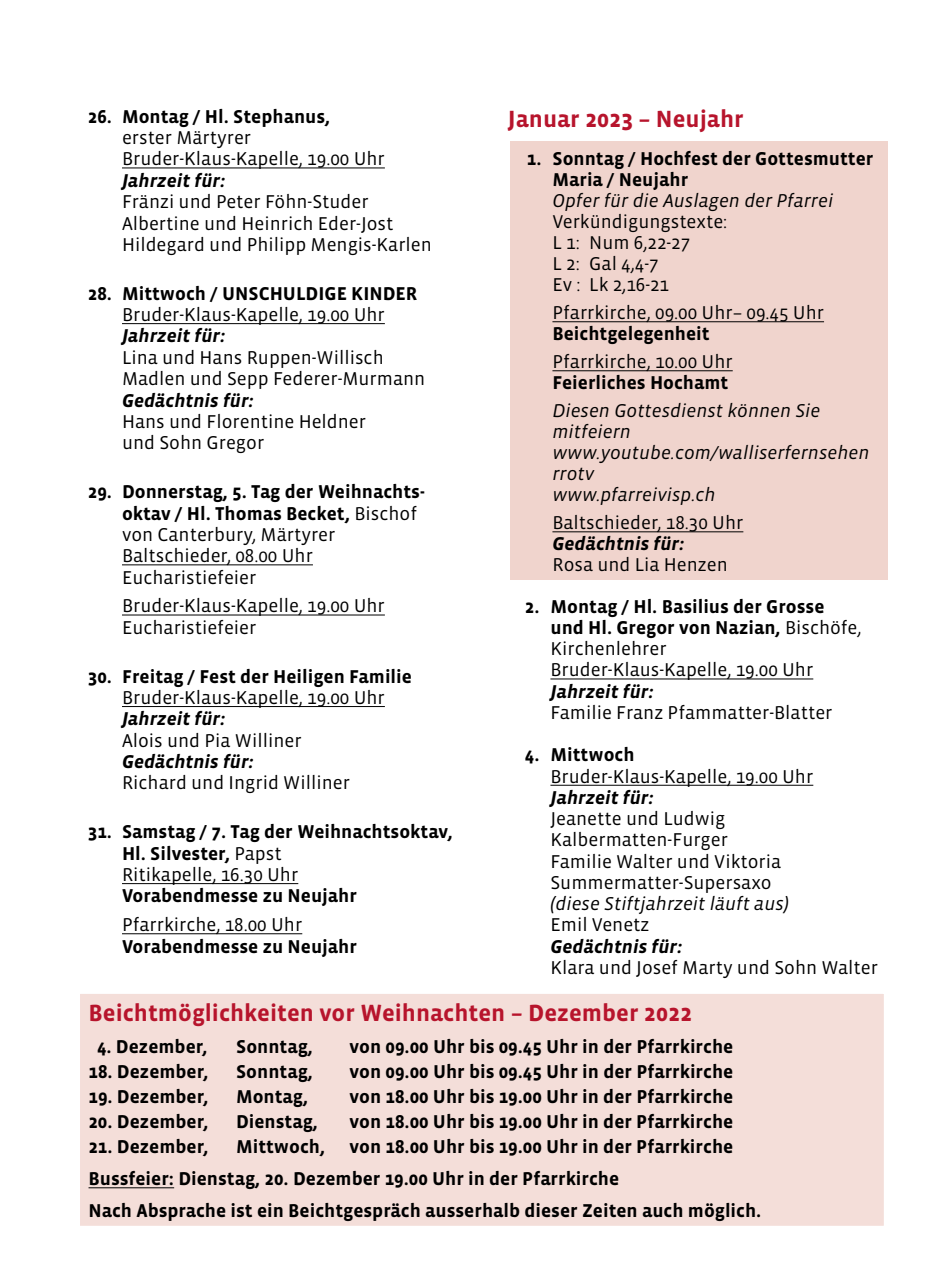
<style>
.page{position:relative;width:942px;height:1276px;background:#fff}
.page>*{position:absolute;margin:0;border:0;box-sizing:border-box;transform-origin:0 0}
.t1{font:700 24px "Vista Sans";color:#b7142c}
.t2{font:19px/21.4px "Vista Sans";color:#000}
.t3{font:700 19px/21.2px "Vista Sans";color:#000}
.t4{font:italic 19px/21px "Vista Sans";color:#000}
.t5{font:italic 700 19px "Vista Sans";color:#000}
.s1{font-weight:700}
.s2{font-weight:400}
</style>
<div class="page">
<hr style="left:122px;top:168px;width:263px;height:1px;background:#000">
<hr style="left:122px;top:323px;width:263px;height:1px;background:#000">
<hr style="left:122px;top:564px;width:191px;height:1px;background:#000">
<hr style="left:122px;top:614px;width:263px;height:1px;background:#000">
<hr style="left:122px;top:706px;width:263px;height:1px;background:#000">
<hr style="left:122px;top:883px;width:176px;height:1px;background:#000">
<hr style="left:122px;top:933px;width:180px;height:1px;background:#000">
<hr style="left:550px;top:678px;width:263px;height:1px;background:#000">
<hr style="left:550px;top:785px;width:263px;height:1px;background:#000">
<div style="left:509px;top:142px;width:377px;height:438px;background:#f0d4cd"></div>
<hr style="left:552px;top:321px;width:271px;height:1px;background:#000">
<hr style="left:552px;top:370px;width:180px;height:1px;background:#000">
<hr style="left:552px;top:531px;width:191px;height:1px;background:#000">
<div style="left:79px;top:993px;width:805px;height:233px;background:#f4ded9"></div>
<hr style="left:88px;top:1187px;width:86px;height:1px;background:#000">
<div style="left:78px;top:992px;width:807px;height:235px;border:2px solid #fff"></div>
<p class="t3" style="left:88px;top:106px;width:244px">26. Montag / Hl. Stephanus,</p>
<p class="t2" style="left:122px;top:127px;width:264px">erster Märtyrer<br>Bruder-Klaus-Kapelle, 19.00 Uhr</p>
<p class="t5" style="left:122px;top:171px;width:104px">Jahrzeit für:</p>
<p class="t2" style="left:122px;top:191px;width:311px">Fränzi und Peter Föhn-Studer<br>Albertine und Heinrich Eder-Jost<br>Hildegard und Philipp Mengis-Karlen</p>
<p class="t3" style="left:88px;top:283px;width:331px">28. Mittwoch / UNSCHULDIGE KINDER</p>
<p class="t2" style="left:122px;top:304px;width:264px">Bruder-Klaus-Kapelle, 19.00 Uhr</p>
<p class="t5" style="left:122px;top:326px;width:104px">Jahrzeit für:</p>
<p class="t2" style="left:122px;top:347px;width:305px">Lina und Hans Ruppen-Willisch<br>Madlen und Sepp Federer-Murmann</p>
<p class="t5" style="left:122px;top:390px;width:133px">Gedächtnis für:</p>
<p class="t2" style="left:122px;top:411px;width:245px">Hans und Florentine Heldner und Sohn Gregor</p>
<p class="t2" style="left:122px;top:481px;width:304px;text-indent:-34px"><span class="s1">29. Donnerstag, 5. Tag der Weihnachts&shy;oktav / Hl. Thomas Becket,</span> Bischof von Canterbury, Märtyrer<br>Baltschieder, 08.00 Uhr<br>Eucharistiefeier</p>
<p class="t2" style="left:122px;top:596px;width:264px">Bruder-Klaus-Kapelle, 19.00 Uhr<br>Eucharistiefeier</p>
<p class="t3" style="left:88px;top:666px;width:325px">30. Freitag / Fest der Heiligen Familie</p>
<p class="t2" style="left:122px;top:687px;width:264px">Bruder-Klaus-Kapelle, 19.00 Uhr</p>
<p class="t5" style="left:122px;top:709px;width:104px">Jahrzeit für:</p>
<p class="t2" style="left:122px;top:730px;width:181px">Alois und Pia Williner</p>
<p class="t5" style="left:122px;top:752px;width:133px">Gedächtnis für:</p>
<p class="t2" style="left:122px;top:773px;width:229px">Richard und Ingrid Williner</p>
<p class="t3" style="left:122px;top:821px;width:332px;text-indent:-34px">31. Samstag / 7. Tag der Weihnachtsoktav,<br>Hl. Silvester, <span class="s2">Papst<br>Ritikapelle, 16.30 Uhr</span></p>
<p class="t3" style="left:122px;top:886px;width:236px">Vorabendmesse zu Neujahr</p>
<p class="t2" style="left:122px;top:914px;width:182px">Pfarrkirche, 18.00 Uhr</p>
<p class="t3" style="left:122px;top:936px;width:236px">Vorabendmesse zu Neujahr</p>
<p class="t1" style="left:507px;top:106px;width:237px">Januar 2023 – Neujahr</p>
<p class="t3" style="left:552px;top:149px;width:322px;text-indent:-25px">1. Sonntag / Hochfest der Gottesmutter<br>Maria / Neujahr</p>
<p class="t4" style="left:552px;top:191px;width:282px">Opfer für die Auslagen der Pfarrei</p>
<p class="t2" style="left:552px;top:212px;width:176px">Verkündigungstexte:<br>L 1: Num 6,22-27<br>L 2: Gal 4,4-7<br>Ev : Lk 2,16-21</p>
<p class="t2" style="left:552px;top:302px;width:273px">Pfarrkirche, 09.00 Uhr– 09.45 Uhr</p>
<p class="t3" style="left:552px;top:324px;width:159px">Beichtgelegenheit</p>
<p class="t2" style="left:552px;top:351px;width:182px">Pfarrkirche, 10.00 Uhr</p>
<p class="t3" style="left:552px;top:373px;width:177px">Feierliches Hochamt</p>
<p class="t4" style="left:552px;top:401px;width:318px">Diesen Gottesdienst können Sie mitfeiern www.youtube.com/walliserfernsehen rrotv<br>www.pfarreivisp.ch</p>
<p class="t2" style="left:552px;top:512px;width:192px">Baltschieder, 18.30 Uhr</p>
<p class="t5" style="left:552px;top:534px;width:133px">Gedächtnis für:</p>
<p class="t2" style="left:552px;top:554px;width:177px">Rosa und Lia Henzen</p>
<p class="t3" style="left:550px;top:596px;width:312px;text-indent:-25px">2. Montag / Hl. Basilius der Grosse und Hl. Gregor von Nazian, <span class="s2">Bischöfe,<br>Kirchenlehrer<br>Bruder-Klaus-Kapelle, 19.00 Uhr</span></p>
<p class="t5" style="left:550px;top:681px;width:104px">Jahrzeit für:</p>
<p class="t2" style="left:550px;top:702px;width:283px">Familie Franz Pfammatter-Blatter</p>
<p class="t3" style="left:524px;top:745px;width:111px">4. Mittwoch</p>
<p class="t2" style="left:550px;top:766px;width:264px">Bruder-Klaus-Kapelle, 19.00 Uhr</p>
<p class="t5" style="left:550px;top:788px;width:104px">Jahrzeit für:</p>
<p class="t2" style="left:550px;top:808px;width:232px">Jeanette und Ludwig<br>Kalbermatten-Furger<br>Familie Walter und Viktoria<br>Summermatter-Supersaxo</p>
<p class="t4" style="left:550px;top:893px;width:240px">(diese Stiftjahrzeit läuft aus)</p>
<p class="t2" style="left:550px;top:914px;width:100px">Emil Venetz</p>
<p class="t5" style="left:550px;top:936px;width:133px">Gedächtnis für:</p>
<p class="t2" style="left:550px;top:957px;width:329px">Klara und Josef Marty und Sohn Walter</p>
<p class="t1" style="left:88px;top:1001px;width:604px">Beichtmöglichkeiten vor Weihnachten – Dezember 2022</p>
<p class="t3" style="left:97px;top:1036px;width:112px">4. Dezember,</p>
<p class="t3" style="left:236px;top:1036px;width:78px">Sonntag,</p>
<p class="t3" style="left:349px;top:1036px;width:385px">von 09.00 Uhr bis 09.45 Uhr in der Pfarrkirche</p>
<p class="t3" style="left:88px;top:1061px;width:122px">18. Dezember,</p>
<p class="t3" style="left:236px;top:1061px;width:78px">Sonntag,</p>
<p class="t3" style="left:349px;top:1061px;width:385px">von 09.00 Uhr bis 09.45 Uhr in der Pfarrkirche</p>
<p class="t3" style="left:88px;top:1086px;width:122px">19. Dezember,</p>
<p class="t3" style="left:236px;top:1086px;width:74px">Montag,</p>
<p class="t3" style="left:349px;top:1086px;width:385px">von 18.00 Uhr bis 19.00 Uhr in der Pfarrkirche</p>
<p class="t3" style="left:88px;top:1111px;width:122px">20. Dezember,</p>
<p class="t3" style="left:236px;top:1111px;width:83px">Dienstag,</p>
<p class="t3" style="left:349px;top:1111px;width:385px">von 18.00 Uhr bis 19.00 Uhr in der Pfarrkirche</p>
<p class="t3" style="left:88px;top:1136px;width:122px">21. Dezember,</p>
<p class="t3" style="left:236px;top:1136px;width:91px">Mittwoch,</p>
<p class="t3" style="left:88px;top:1131px;width:674px;line-height:32px;text-indent:261px">von 18.00 Uhr bis 19.00 Uhr in der Pfarrkirche<br>Bussfeier: Dienstag, 20. Dezember 19.00 Uhr in der Pfarrkirche<br>Nach Absprache ist ein Beichtgespräch ausserhalb dieser Zeiten auch möglich.</p>
</div>
